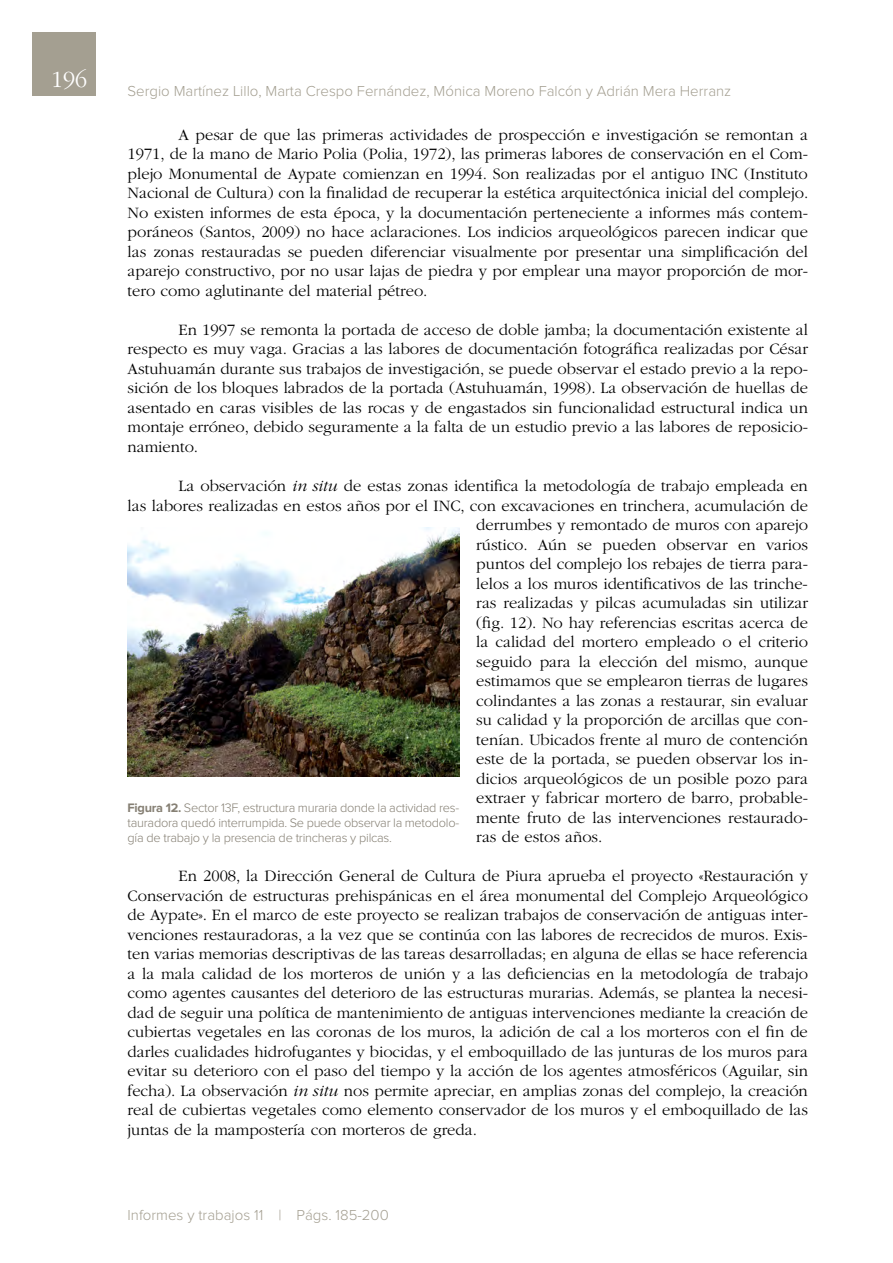
<style>
.page{position:relative;width:893px;height:1263px;background:#fff}
.page>*{position:absolute;margin:0;border:0;box-sizing:border-box;transform-origin:0 0}
.t1{font:300 24px "ITC Garamond Std";color:#fff}
.t2{font:300 16.5px/19.5px "ITC Garamond Std";color:#000;text-align:justify}
.t3{font:300 15px "Proxima Nova";color:#a49f91}
.t4{font:300 12.75px/15.3px "Proxima Nova";letter-spacing:-.02em;color:#868074;text-align:justify}
.s1{font-style:italic}
.s2{font-weight:700}
</style>
<div class="page">
<div style="left:32px;top:32px;width:64px;height:64px;background:#a49f91"></div>
<img style="left:128px;top:527px;width:331px;height:249px">
<h1 class="t1" style="left:51px;top:67px;width:37px">196</h1>
<p class="t3" style="left:128px;top:84px;width:605px">Sergio Martínez Lillo, Marta Crespo Fernández, Mónica Moreno Falcón y Adrián Mera Herranz</p>
<p class="t2" style="left:128px;top:125px;width:682px;text-indent:51px">A pesar de que las primeras actividades de prospección e investigación se remontan a 1971, de la mano de Mario Polia (Polia, 1972), las primeras labores de conservación en el Com&shy;plejo Monumental de Aypate comienzan en 1994. Son realizadas por el antiguo INC (Instituto Nacional de Cultura) con la finalidad de recuperar la estética arquitectónica inicial del complejo.<br>No existen informes de esta época, y la documentación perteneciente a informes más contem&shy;poráneos (Santos, 2009) no hace aclaraciones. Los indicios arqueológicos parecen indicar que las zonas restauradas se pueden diferenciar visualmente por presentar una simplificación del aparejo constructivo, por no usar lajas de piedra y por emplear una mayor proporción de mor&shy;tero como aglutinante del material pétreo.</p>
<p class="t2" style="left:128px;top:320px;width:682px;text-indent:51px">En 1997 se remonta la portada de acceso de doble jamba; la documentación existente al respecto es muy vaga. Gracias a las labores de documentación fotográfica realizadas por César Astuhuamán durante sus trabajos de investigación, se puede observar el estado previo a la repo&shy;sición de los bloques labrados de la portada (Astuhuamán, 1998). La observación de huellas de asentado en caras visibles de las rocas y de engastados sin funcionalidad estructural indica un montaje erróneo, debido seguramente a la falta de un estudio previo a las labores de reposicio&shy;namiento.</p>
<p class="t2" style="left:179px;top:476px;width:631px">La observación <span class="s1">in situ</span> de estas zonas identifica la metodología de trabajo empleada en</p>
<p class="t2" style="left:128px;top:496px;width:682px">las labores realizadas en estos años por el INC, con excavaciones en trinchera, acumulación de</p>
<p class="t2" style="left:476px;top:515px;width:333px">derrumbes y remontado de muros con aparejo</p>
<p class="t2" style="left:476px;top:535px;width:333px">rústico. Aún se pueden observar en varios</p>
<p class="t2" style="left:476px;top:554px;width:333px">puntos del complejo los rebajes de tierra para-</p>
<p class="t2" style="left:476px;top:574px;width:333px">lelos a los muros identificativos de las trinche-</p>
<p class="t2" style="left:476px;top:593px;width:333px">ras realizadas y pilcas acumuladas sin utilizar</p>
<p class="t2" style="left:476px;top:613px;width:333px">(fig. 12). No hay referencias escritas acerca de</p>
<p class="t2" style="left:476px;top:632px;width:333px">la calidad del mortero empleado o el criterio</p>
<p class="t2" style="left:476px;top:652px;width:333px">seguido para la elección del mismo, aunque</p>
<p class="t2" style="left:476px;top:671px;width:333px">estimamos que se emplearon tierras de lugares</p>
<p class="t2" style="left:476px;top:691px;width:333px">colindantes a las zonas a restaurar, sin evaluar</p>
<p class="t2" style="left:476px;top:710px;width:333px">su calidad y la proporción de arcillas que con-</p>
<p class="t2" style="left:476px;top:730px;width:333px">tenían. Ubicados frente al muro de contención</p>
<p class="t2" style="left:476px;top:749px;width:333px">este de la portada, se pueden observar los in-</p>
<p class="t2" style="left:476px;top:769px;width:333px">dicios arqueológicos de un posible pozo para</p>
<p class="t2" style="left:476px;top:788px;width:333px">extraer y fabricar mortero de barro, probable-</p>
<p class="t2" style="left:476px;top:808px;width:333px">mente fruto de las intervenciones restaurado-</p>
<p class="t2" style="left:476px;top:827px;width:128px">ras de estos años.</p>
<p class="t2" style="left:128px;top:866px;width:682px;text-indent:51px">En 2008, la Dirección General de Cultura de Piura aprueba el proyecto «Restauración y Conservación de estructuras prehispánicas en el área monumental del Complejo Arqueológico de Aypate». En el marco de este proyecto se realizan trabajos de conservación de antiguas inter&shy;venciones restauradoras, a la vez que se continúa con las labores de recrecidos de muros. Exis&shy;ten varias memorias descriptivas de las tareas desarrolladas; en alguna de ellas se hace referencia a la mala calidad de los morteros de unión y a las deficiencias en la metodología de trabajo como agentes causantes del deterioro de las estructuras murarias. Además, se plantea la necesi&shy;dad de seguir una política de mantenimiento de antiguas intervenciones mediante la creación de cubiertas vegetales en las coronas de los muros, la adición de cal a los morteros con el fin de darles cualidades hidrofugantes y biocidas, y el emboquillado de las junturas de los muros para evitar su deterioro con el paso del tiempo y la acción de los agentes atmosféricos (Aguilar, sin fecha). La observación <span class="s1">in situ</span> nos permite apreciar, en amplias zonas del complejo, la creación real de cubiertas vegetales como elemento conservador de los muros y el emboquillado de las juntas de la mampostería con morteros de greda.</p>
<p class="t4" style="left:128px;top:800px;width:333px"><span class="s2">Figura 12.</span> Sector 13F, estructura muraria donde la actividad res&shy;tauradora quedó interrumpida. Se puede observar la metodolo&shy;gía de trabajo y la presencia de trincheras y pilcas.</p>
<p class="t3" style="left:128px;top:1208px;width:263px">Informes y trabajos 11 | Págs. 185-200</p>
</div>
